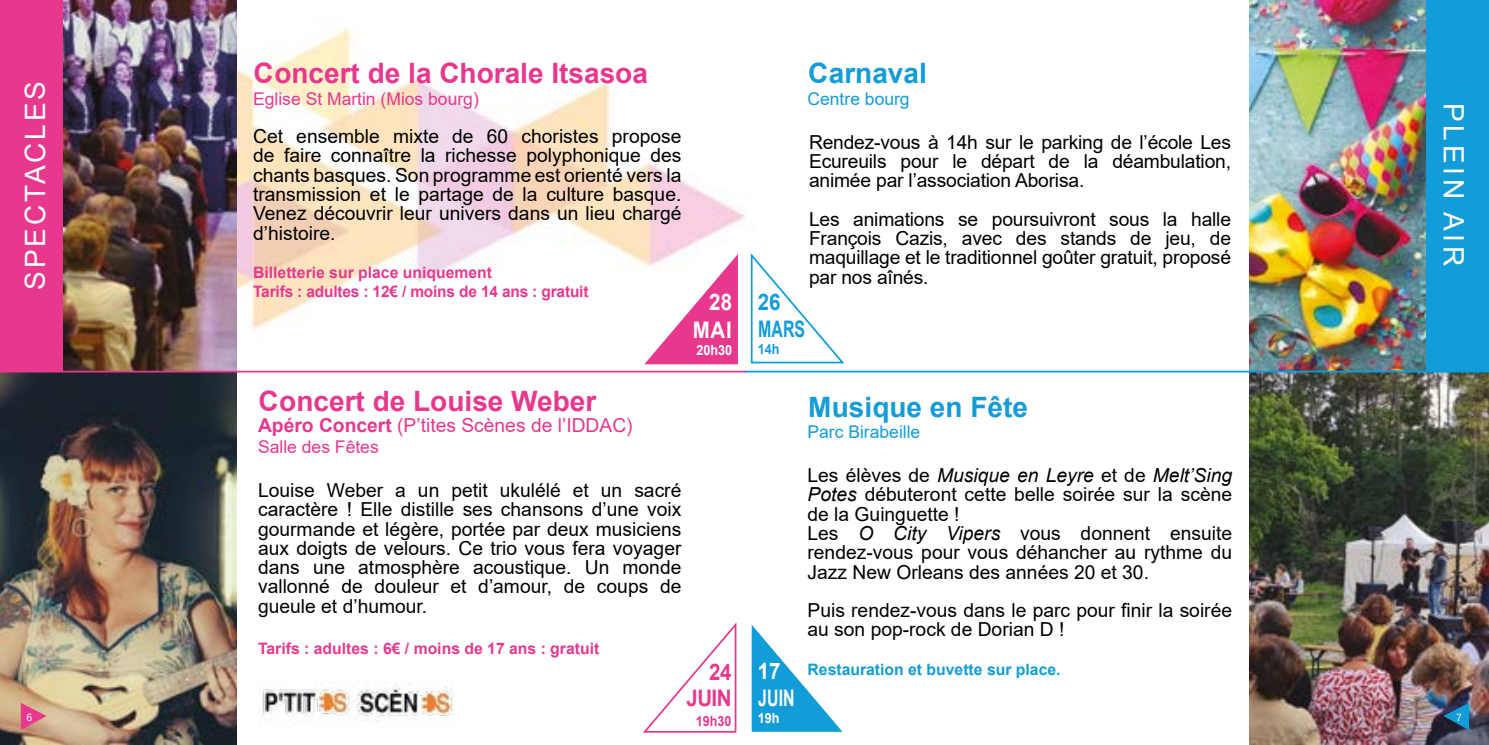
<style>
.page{position:relative;width:1489px;height:745px;background:#fff}
.page>*{position:absolute;margin:0;border:0;box-sizing:border-box;transform-origin:0 0}
.t1{font:700 28px "Arial";color:#e7388d}
.t2{font:700 28px "Arial";color:#129cd8}
.t3{font:28px "Arial";letter-spacing:.1em;color:#fff}
.t4{font:28px "Arial";letter-spacing:.135em;color:#fff}
.t5{font:700 22.75px/27.3px "Arial";letter-spacing:.005em;color:#fff;scale:.9 1}
.t6{font:700 22.75px "Arial";letter-spacing:-.03em;color:#e7388d;scale:.9 1}
.t7{font:700 22.75px/27.3px "Arial";color:#129cd8;scale:.9 1}
.t8{font:19.25px/19.2px "Arial";color:#000;text-align:justify}
.t9{font:19.25px "Arial";color:#e7388d}
.t10{font:17.5px "Arial";color:#e7388d}
.t11{font:17.5px "Arial";color:#129cd8}
.t12{font:700 15.75px/19.2px "Arial";color:#e7388d}
.t13{font:700 15.75px "Arial";color:#129cd8}
.t14{font:700 14px "Arial";color:#fff;scale:.9 1}
.t15{font:700 14px "Arial";color:#e7388d;scale:.9 1}
.t16{font:700 14px "Arial";color:#129cd8;scale:.9 1}
.t17{font:10.5px "Arimo";color:#fff}
.s1{font-weight:700}
.s2{font-style:italic}
</style>
<div class="page">
<img style="left:237px;top:27px;width:1012px;height:705px">
<div style="left:1425px;top:0;width:63px;height:371px;background:#129cd8"></div>
<svg style="left:751px;top:624px;width:91px;height:107px"></svg>
<svg style="left:641px;top:621px;width:97px;height:112px"></svg>
<img style="left:258px;top:681px;width:198px;height:47px">
<svg style="left:749px;top:253px;width:97px;height:111px"></svg>
<img style="left:1249px;top:0;width:176px;height:370px">
<img style="left:1249px;top:372px;width:239px;height:372px">
<hr style="left:744px;top:370px;width:744px;height:2px;background:#009fe3">
<img style="left:0;top:0;width:237px;height:744px">
<div style="left:0;top:0;width:62px;height:371px;background:#e7388d"></div>
<svg style="left:642px;top:254px;width:97px;height:111px"></svg>
<svg style="left:21px;top:702px;width:25px;height:27px"></svg>
<svg style="left:1443px;top:702px;width:25px;height:27px"></svg>
<hr style="left:0;top:370px;width:745px;height:2px;background:#e7388d">
<h1 class="t3" style="left:16px;top:289px;width:210px;rotate:-90deg">SPECTACLES</h1>
<h1 class="t1" style="left:253px;top:54px;width:396px">Concert de la Chorale Itsasoa</h1>
<p class="t10" style="left:253px;top:86px;width:227px">Eglise St Martin (Mios bourg)</p>
<p class="t8" style="left:253px;top:126px;width:430px">Cet ensemble mixte de 60 choristes propose de faire connaître la richesse polyphonique des chants basques. Son programme est orienté vers la transmission et le partage de la culture basque.<br>Venez découvrir leur univers dans un lieu chargé d’histoire.</p>
<p class="t12" style="left:253px;top:263px;width:337px">Billetterie sur place uniquement<br>Tarifs : adultes : 12€ / moins de 14 ans : gratuit</p>
<p class="t5" style="left:692px;top:289px;width:45px;text-align:right">28<br>MAI</p>
<p class="t14" style="left:696px;top:339px;width:41px">20h30</p>
<h1 class="t1" style="left:258px;top:381px;width:339px">Concert de Louise Weber</h1>
<p class="t9" style="left:258px;top:412px;width:376px"><span class="s1">Apéro Concert</span> (P’tites Scènes de l’IDDAC)</p>
<p class="t10" style="left:258px;top:435px;width:122px">Salle des Fêtes</p>
<p class="t8" style="left:258px;top:480px;width:425px">Louise Weber a un petit ukulélé et un sacré caractère ! Elle distille ses chansons d’une voix gourmande et légère, portée par deux musiciens aux doigts de velours. Ce trio vous fera voyager dans une atmosphère acoustique. Un monde vallonné de douleur et d’amour, de coups de gueule et d’humour.</p>
<p class="t12" style="left:258px;top:638px;width:343px">Tarifs : adultes : 6€ / moins de 17 ans : gratuit</p>
<h1 class="t2" style="left:808px;top:54px;width:120px">Carnaval</h1>
<p class="t11" style="left:807px;top:86px;width:104px">Centre bourg</p>
<p class="t8" style="left:809px;top:132px;width:423px">Rendez-vous à 14h sur le parking de l’école Les Ecureuils pour le départ de la déambulation, animée par l’association Aborisa.</p>
<p class="t8" style="left:809px;top:209px;width:423px">Les animations se poursuivront sous la halle François Cazis, avec des stands de jeu, de maquillage et le traditionnel goûter gratuit, proposé</p>
<p class="t8" style="left:809px;top:267px;width:121px">par nos aînés.</p>
<p class="t7" style="left:757px;top:288px;width:54px">26<br>MARS</p>
<p class="t16" style="left:757px;top:339px;width:26px">14h</p>
<h1 class="t2" style="left:808px;top:387px;width:221px">Musique en Fête</h1>
<p class="t11" style="left:807px;top:419px;width:114px">Parc Birabeille</p>
<p class="t8" style="left:807px;top:465px;width:426px;text-align:left">Les élèves de <span class="s2">Musique en Leyre</span> et de <span class="s2">Melt’Sing Potes</span> débuteront cette belle soirée sur la scène de la Guinguette !<br>Les <span class="s2">O City Vipers</span> vous donnent ensuite rendez-vous pour vous déhancher au rythme du Jazz New Orleans des années 20 et 30.</p>
<p class="t8" style="left:807px;top:600px;width:426px">Puis rendez-vous dans le parc pour finir la soirée au son pop-rock de Dorian D !</p>
<h1 class="t4" style="left:1472px;top:103px;width:165px;rotate:90deg">PLEIN AIR</h1>
<p class="t5" style="left:757px;top:657px;width:42px">17<br>JUIN</p>
<p class="t14" style="left:757px;top:707px;width:26px">19h</p>
<p class="t6" style="left:709px;top:655px;width:26px">24</p>
<p class="t13" style="left:807px;top:657px;width:254px">Restauration et buvette sur place.</p>
<p class="t6" style="left:686px;top:681px;width:51px">JUIN</p>
<p class="t15" style="left:695px;top:710px;width:41px">19h30</p>
<p class="t17" style="left:27px;top:709px;width:7px">6</p>
<p class="t17" style="left:1456px;top:709px;width:7px">7</p>
</div>
